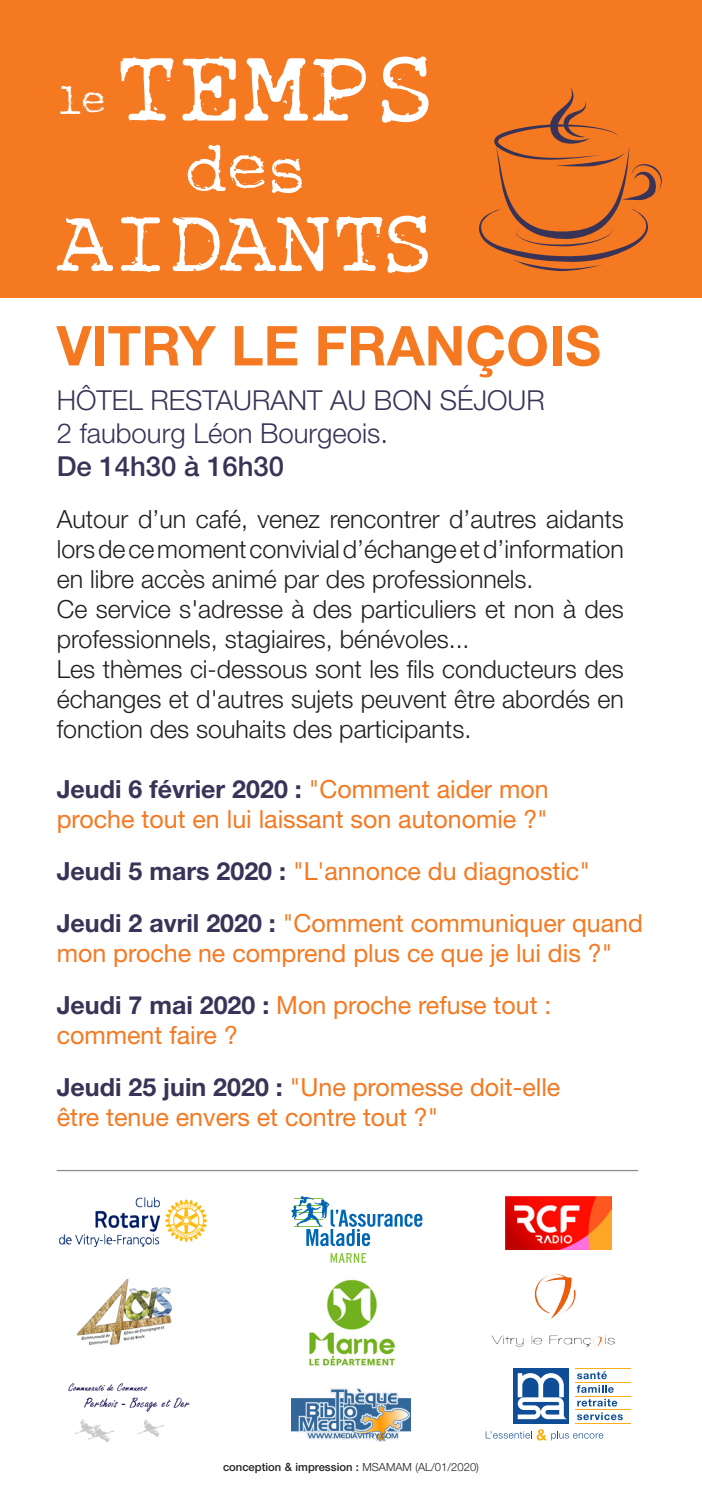
<style>
.page{position:relative;width:702px;height:1489px;background:#fff}
.page>*{position:absolute;margin:0;border:0;box-sizing:border-box;transform-origin:0 0}
.t1{font:107.5px "Rough Typewriter";color:#fff}
.t2{font:93px "Rough Typewriter";color:#fff}
.t3{font:72px "Rough Typewriter";color:#fff}
.t4{font:700 55px "Helvetica Neue LT Std";color:#f47921}
.t5{font:43.5px "Rough Typewriter";color:#fff}
.t6{font:300 27.5px "Helvetica Neue LT Std";color:#393357}
.t7{font:500 27.5px "Helvetica Neue LT Std";color:#393357}
.t8{font:300 25px/30px "Helvetica Neue LT Std";color:#231f20;text-align:justify}
.t9{font:25px/30px "Helvetica Neue LT Std";color:#f47921}
.t10{font:500 11.25px "Helvetica Neue LT Std";color:#231f20}
.s1{font-weight:700;color:#393357}
.s2{font-weight:300}
</style>
<div class="page">
<svg style="left:577px;top:1371px;width:30px;height:7px"></svg>
<svg style="left:576px;top:1385px;width:37px;height:7px"></svg>
<svg style="left:577px;top:1398px;width:40px;height:8px"></svg>
<svg style="left:577px;top:1412px;width:45px;height:7px"></svg>
<hr style="left:575px;top:1368px;width:56px;height:1px;background:#faaf18">
<hr style="left:575px;top:1381px;width:56px;height:1px;background:#faaf18">
<hr style="left:575px;top:1395px;width:56px;height:1px;background:#faaf18">
<hr style="left:575px;top:1409px;width:56px;height:1px;background:#faaf18">
<hr style="left:575px;top:1422px;width:56px;height:1px;background:#faaf18">
<svg style="left:513px;top:1368px;width:55px;height:55px"></svg>
<svg style="left:517px;top:1372px;width:51px;height:46px"></svg>
<svg style="left:485px;top:1429px;width:118px;height:11px"></svg>
<img style="left:491px;top:1274px;width:124px;height:73px">
<img style="left:291px;top:1387px;width:120px;height:55px">
<img style="left:309px;top:1279px;width:87px;height:89px">
<img style="left:76px;top:1278px;width:97px;height:68px">
<div style="left:0;top:0;width:702px;height:298px;background:#f47921"></div>
<hr style="left:57px;top:1169px;width:581px;height:2px;background:#8a8c8f">
<img style="left:68px;top:1383px;width:122px;height:59px">
<svg style="left:479px;top:87px;width:183px;height:184px"></svg>
<img style="left:59px;top:1197px;width:149px;height:50px">
<svg style="left:291px;top:1196px;width:131px;height:49px"></svg>
<svg style="left:330px;top:1253px;width:36px;height:9px"></svg>
<img style="left:505px;top:1196px;width:106px;height:53px">
<p class="t5" style="left:57px;top:76px;width:51px">le</p>
<p class="t1" style="left:115px;top:26px;width:324px">TEMPS</p>
<p class="t3" style="left:184px;top:128px;width:126px">des</p>
<p class="t2" style="left:57px;top:189px;width:380px">AIDANTS</p>
<p class="t4" style="left:57px;top:312px;width:545px">VITRY LE FRANÇOIS</p>
<p class="t6" style="left:57px;top:383px;width:489px">HÔTEL RESTAURANT AU BON SÉJOUR</p>
<p class="t6" style="left:57px;top:416px;width:333px">2 faubourg Léon Bourgeois.</p>
<p class="t7" style="left:57px;top:449px;width:229px">De 14h30 à 16h30</p>
<p class="t8" style="left:57px;top:504px;width:568px">Autour d’un café, venez rencontrer d’autres aidants lors de ce moment convivial d’échange et d’information en libre accès animé par des professionnels.</p>
<p class="t8" style="left:57px;top:594px;width:568px">Ce service s'adresse à des particuliers et non à des professionnels, stagiaires, bénévoles...</p>
<p class="t8" style="left:57px;top:654px;width:568px">Les thèmes ci-dessous sont les fils conducteurs des échanges et d'autres sujets peuvent être abordés en fonction des souhaits des participants.</p>
<p class="t9" style="left:57px;top:773px;width:493px"><span class="s1">Jeudi 6 février 2020 :</span> "Comment aider mon proche tout en lui laissant son autonomie ?"</p>
<p class="t9" style="left:57px;top:855px;width:534px"><span class="s1">Jeudi 5 mars 2020 :</span> "L'annonce du diagnostic"</p>
<p class="t9" style="left:57px;top:907px;width:587px"><span class="s1">Jeudi 2 avril 2020 :</span> "Comment communiquer quand mon proche ne comprend plus ce que je lui dis ?"</p>
<p class="t9" style="left:57px;top:989px;width:496px"><span class="s1">Jeudi 7 mai 2020 :</span> Mon proche refuse tout : comment faire ?</p>
<p class="t9" style="left:57px;top:1071px;width:505px"><span class="s1">Jeudi 25 juin 2020 :</span> "Une promesse doit-elle être tenue envers et contre tout ?"</p>
<p class="t10" style="left:223px;top:1460px;width:257px">conception &amp; impression : <span class="s2">MSAMAM (AL/01/2020)</span></p>
</div>
